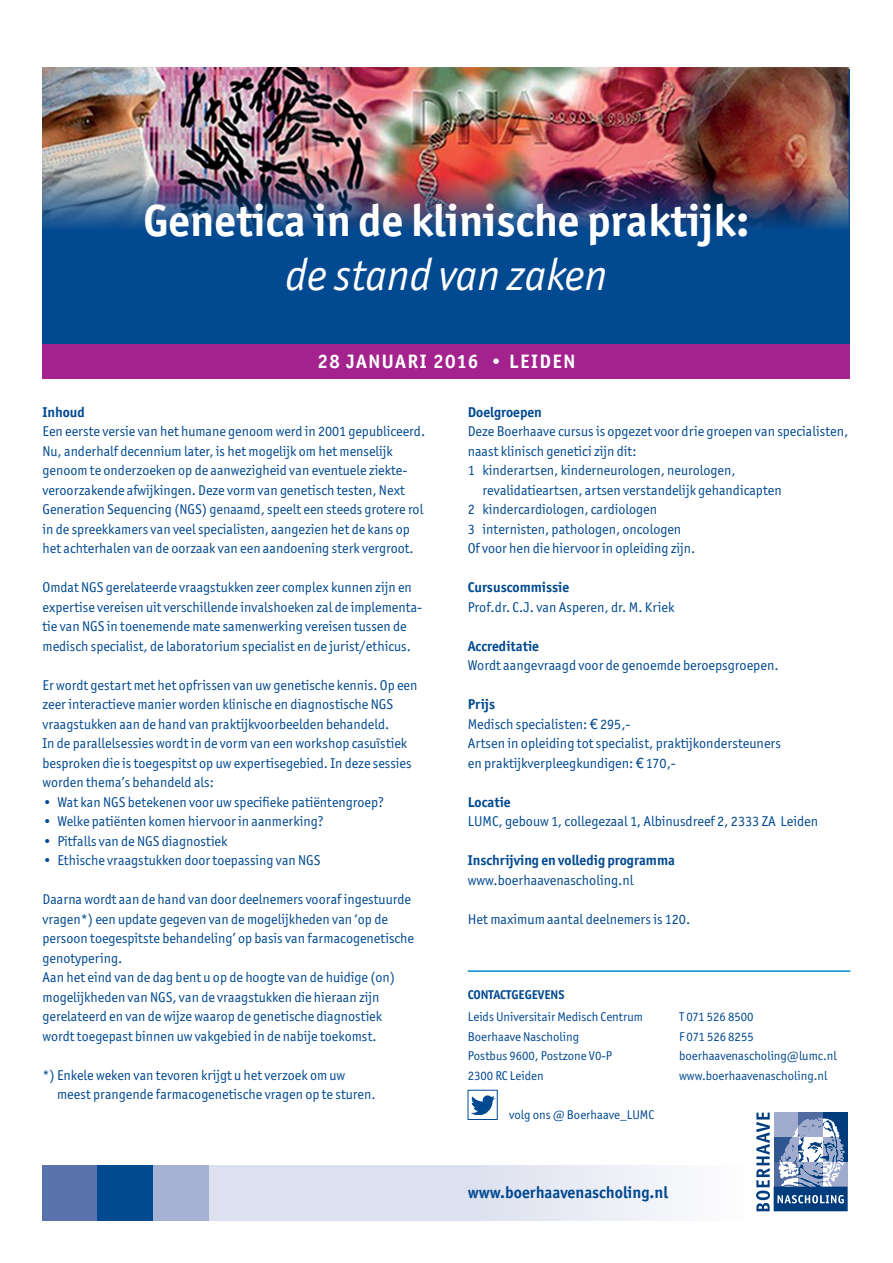
<style>
.page{position:relative;width:893px;height:1263px;background:#fff}
.page>*{position:absolute;margin:0;border:0;box-sizing:border-box;transform-origin:0 0}
.t1{font:700 45px "Officina San ITC";color:#fff}
.t2{font:italic 45px "Officina San ITC";color:#fff}
.t3{font:700 19.5px "Officina San ITC";letter-spacing:.08em;color:#fff}
.t4{font:700 16.5px "Officina San ITC";color:#014990}
.t5{font:14.25px/19.5px "Officina San ITC";color:#014990}
.t6{font:700 14.25px "Officina San ITC";color:#014990}
.t7{font:12.75px/19.5px "Officina San ITC";color:#014990}
.t8{font:700 12.75px "Officina San ITC";color:#014990}
.s1{font-weight:700}
.s2{font-family:"LT Euro Money"}
</style>
<div class="page">
<div style="left:43px;top:69px;width:807px;height:287px;background:#014990"></div>
<img style="left:43px;top:67px;width:807px;height:162px">
<svg style="left:208px;top:1165px;width:562px;height:55px;fill:#dde1ef"></svg>
<div style="left:43px;top:1165px;width:55px;height:55px;background:#5873ad"></div>
<div style="left:153px;top:1165px;width:55px;height:55px;background:#a5b2d4"></div>
<div style="left:98px;top:1165px;width:55px;height:55px;background:#014990"></div>
<div style="left:749px;top:1112px;width:25px;height:99px;background:#fff"></div>
<svg style="left:756px;top:1112px;width:92px;height:99px"></svg>
<img style="left:470px;top:1095px;width:25px;height:21px">
<hr style="left:468px;top:970px;width:382px;height:2px;background:#0089cf">
<div style="left:43px;top:344px;width:807px;height:35px;background:#a4228e"></div>
<h1 class="t1" style="left:144px;top:192px;width:607px">Genetica in de klinische praktijk:</h1>
<h1 class="t2" style="left:286px;top:249px;width:323px">de stand van zaken</h1>
<h2 class="t3" style="left:317px;top:349px;width:259px">28 JANUARI 2016 • LEIDEN</h2>
<p class="t6" style="left:43px;top:403px;width:44px">Inhoud</p>
<p class="t5" style="left:43px;top:421px;width:384px">Een eerste versie van het humane genoom werd in 2001 gepubliceerd.<br>Nu, anderhalf decennium later, is het mogelijk om het menselijk genoom te onderzoeken op de aanwezigheid van eventuele ziekte&shy;veroorzakende afwijkingen. Deze vorm van genetisch testen, Next Generation Sequencing (NGS) genaamd, speelt een steeds grotere rol in de spreekkamers van veel specialisten, aangezien het de kans op het achterhalen van de oorzaak van een aandoening sterk vergroot.</p>
<p class="t5" style="left:43px;top:577px;width:381px">Omdat NGS gerelateerde vraagstukken zeer complex kunnen zijn en expertise vereisen uit verschillende invalshoeken zal de implementa&shy;tie van NGS in toenemende mate samenwerking vereisen tussen de medisch specialist, de laboratorium specialist en de jurist/ethicus.</p>
<p class="t5" style="left:43px;top:675px;width:376px">Er wordt gestart met het opfrissen van uw genetische kennis. Op een zeer interactieve manier worden klinische en diagnostische NGS vraagstukken aan de hand van praktijkvoorbeelden behandeld.<br>In de parallelsessies wordt in de vorm van een workshop casuïstiek besproken die is toegespitst op uw expertisegebied. In deze sessies worden thema’s behandeld als:</p>
<p class="t5" style="left:43px;top:792px;width:343px">• Wat kan NGS betekenen voor uw specifieke patiëntengroep?</p>
<p class="t5" style="left:43px;top:811px;width:283px">• Welke patiënten komen hiervoor in aanmerking?</p>
<p class="t5" style="left:43px;top:831px;width:186px">• Pitfalls van de NGS diagnostiek</p>
<p class="t5" style="left:43px;top:850px;width:280px">• Ethische vraagstukken door toepassing van NGS</p>
<p class="t5" style="left:43px;top:889px;width:373px">Daarna wordt aan de hand van door deelnemers vooraf ingestuurde vragen*) een update gegeven van de mogelijkheden van ‘op de persoon toegespitste behandeling’ op basis van farmacogenetische genotypering.<br>Aan het eind van de dag bent u op de hoogte van de huidige (on) mogelijkheden van NGS, van de vraagstukken die hieraan zijn gerelateerd en van de wijze waarop de genetische diagnostiek wordt toegepast binnen uw vakgebied in de nabije toekomst.</p>
<p class="t5" style="left:57px;top:1065px;width:320px;text-indent:-15px">*) Enkele weken van tevoren krijgt u het verzoek om uw meest prangende farmacogenetische vragen op te sturen.</p>
<p class="t6" style="left:468px;top:403px;width:76px">Doelgroepen</p>
<p class="t5" style="left:468px;top:421px;width:382px">Deze Boerhaave cursus is opgezet voor drie groepen van specialisten,</p>
<p class="t5" style="left:468px;top:441px;width:170px">naast klinisch genetici zijn dit:</p>
<p class="t5" style="left:468px;top:460px;width:269px">1 kinderartsen, kinderneurologen, neurologen,</p>
<p class="t5" style="left:483px;top:480px;width:301px">revalidatieartsen, artsen verstandelijk gehandicapten</p>
<p class="t5" style="left:468px;top:499px;width:191px">2 kindercardiologen, cardiologen</p>
<p class="t5" style="left:468px;top:519px;width:215px">3 internisten, pathologen, oncologen</p>
<p class="t5" style="left:468px;top:538px;width:229px">Of voor hen die hiervoor in opleiding zijn.</p>
<p class="t6" style="left:468px;top:578px;width:103px">Cursuscommissie</p>
<p class="t5" style="left:468px;top:597px;width:208px">Prof.dr. C.J. van Asperen, dr. M. Kriek</p>
<p class="t6" style="left:468px;top:637px;width:73px">Accreditatie</p>
<p class="t5" style="left:468px;top:655px;width:312px">Wordt aangevraagd voor de genoemde beroepsgroepen.</p>
<p class="t5" style="left:468px;top:694px;width:315px"><span class="s1">Prijs<br></span>Medisch specialisten: <span class="s2">5</span> 295,-<br>Artsen in opleiding tot specialist, praktijkondersteuners en praktijkverpleegkundigen: <span class="s2">5</span> 170,-</p>
<p class="t6" style="left:468px;top:793px;width:45px">Locatie</p>
<p class="t5" style="left:468px;top:811px;width:352px">LUMC, gebouw 1, collegezaal 1, Albinusdreef 2, 2333 ZA Leiden</p>
<p class="t6" style="left:468px;top:851px;width:209px">Inschrijving en volledig programma</p>
<p class="t5" style="left:468px;top:870px;width:167px">www.boerhaavenascholing.nl</p>
<p class="t5" style="left:468px;top:909px;width:224px">Het maximum aantal deelnemers is 120.</p>
<p class="t8" style="left:468px;top:986px;width:98px">CONTACTGEGEVENS</p>
<p class="t7" style="left:468px;top:1007px;width:177px">Leids Universitair Medisch Centrum<br>Boerhaave Nascholing<br>Postbus 9600, Postzone V0-P<br>2300 RC Leiden</p>
<p class="t7" style="left:679px;top:1007px;width:159px">T 071 526 8500<br>F 071 526 8255 boerhaavenascholing@lumc.nl www.boerhaavenascholing.nl</p>
<p class="t7" style="left:509px;top:1104px;width:147px">volg ons @ Boerhaave_LUMC</p>
<p class="t4" style="left:468px;top:1182px;width:202px">www.boerhaavenascholing.nl</p>
</div>
